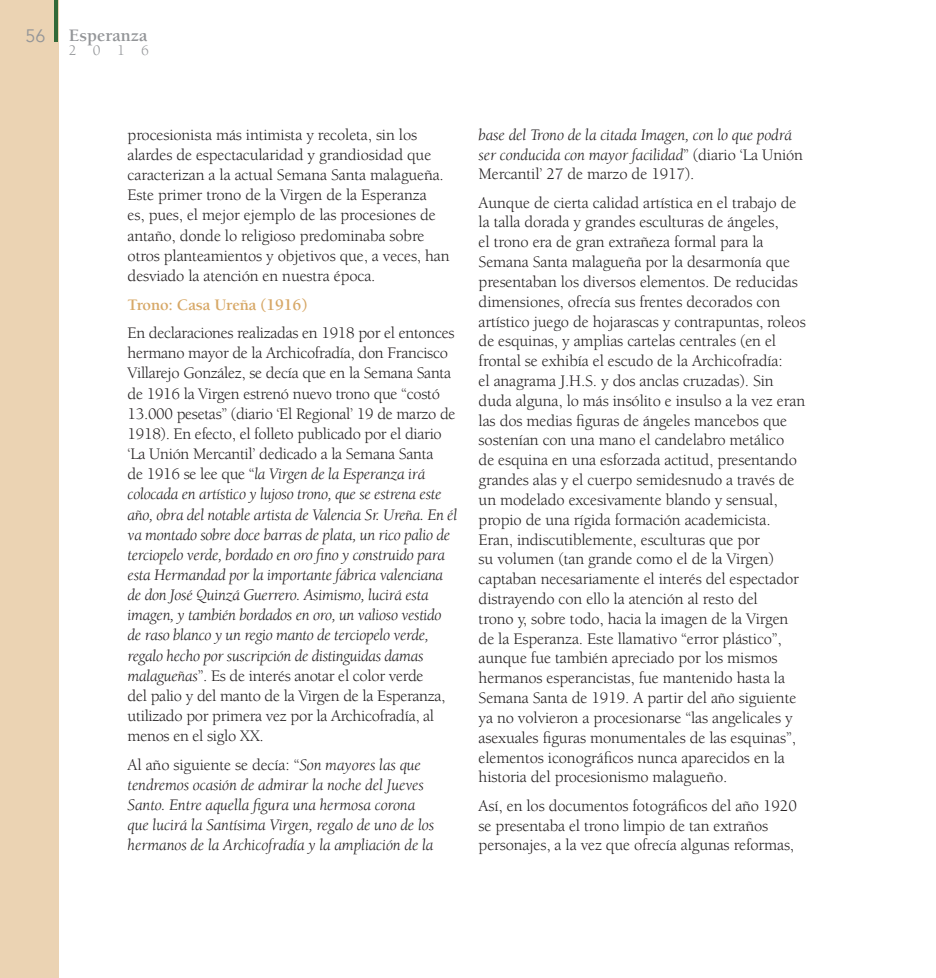
<style>
.page{position:relative;width:936px;height:978px;background:#fff}
.page>*{position:absolute;margin:0;border:0;box-sizing:border-box;transform-origin:0 0}
.t1{font:700 18px "Berkeley";color:#939598}
.t2{font:18px "Avenir";color:#939598}
.t3{font:16.5px/19.8px "Berkeley";letter-spacing:-.01em;color:#231f20}
.t4{font:italic 16.5px/20.1px "Berkeley";letter-spacing:-.01em;color:#231f20}
.t5{font:700 16.5px "Berkeley";letter-spacing:-.01em;color:#d7a867}
.t6{font:15px "Berkeley";color:#939598}
.s1{font-style:italic}
.s2{font-style:normal}
</style>
<div class="page">
<div style="left:0;top:0;width:58px;height:978px;background:#ebd3b3"></div>
<hr style="left:54px;top:0;width:4px;height:42px;background:#326939">
<p class="t2" style="left:26px;top:25px;width:22px">56</p>
<p class="t1" style="left:69px;top:26px;width:80px">Esperanza</p>
<p class="t6" style="left:69px;top:43px;width:81px">2016</p>
<p class="t3" style="left:128px;top:125px;width:323px">procesionista más intimista y recoleta, sin los alardes de espectacularidad y grandiosidad que caracterizan a la actual Semana Santa malagueña.<br>Este primer trono de la Virgen de la Esperanza<br>es, pues, el mejor ejemplo de las procesiones de antaño, donde lo religioso predominaba sobre otros planteamientos y objetivos que, a veces, han desviado la atención en nuestra época.</p>
<p class="t5" style="left:128px;top:296px;width:181px">Trono: Casa Ureña (1916)</p>
<p class="t3" style="left:128px;top:323px;width:331px">En declaraciones realizadas en 1918 por el entonces hermano mayor de la Archicofradía, don Francisco Villarejo González, se decía que en la Semana Santa de 1916 la Virgen estrenó nuevo trono que “costó 13.000 pesetas” (diario ‘El Regional’ 19 de marzo de 1918). En efecto, el folleto publicado por el diario ‘La Unión Mercantil’ dedicado a la Semana Santa<br>de 1916 se lee que “<span class="s1">la Virgen de la Esperanza irá colocada en artístico y lujoso trono, que se estrena este año, obra del notable artista de Valencia Sr. Ureña. En él va montado sobre doce barras de plata, un rico palio de terciopelo verde, bordado en oro fino y construido para esta Hermandad por la importante fábrica valenciana de don José Quinzá Guerrero. Asimismo, lucirá esta imagen, y también bordados en oro, un valioso vestido de raso blanco y un regio manto de terciopelo verde, regalo hecho por suscripción de distinguidas damas malagueñas</span>”. Es de interés anotar el color verde<br>del palio y del manto de la Virgen de la Esperanza, utilizado por primera vez por la Archicofradía, al menos en el siglo XX.</p>
<p class="t4" style="left:128px;top:755px;width:308px"><span class="s2">Al año siguiente se decía: “</span>Son mayores las que tendremos ocasión de admirar la noche del Jueves Santo. Entre aquella figura una hermosa corona que lucirá la Santísima Virgen, regalo de uno de los hermanos de la Archicofradía y la ampliación de la</p>
<p class="t4" style="left:478px;top:125px;width:326px">base del Trono de la citada Imagen, con lo que podrá ser conducida con mayor facilidad<span class="s2">” (diario ‘La Unión<br>Mercantil’ 27 de marzo de 1917).</span></p>
<p class="t3" style="left:478px;top:193px;width:328px">Aunque de cierta calidad artística en el trabajo de la talla dorada y grandes esculturas de ángeles,<br>el trono era de gran extrañeza formal para la Semana Santa malagueña por la desarmonía que presentaban los diversos elementos. De reducidas dimensiones, ofrecía sus frentes decorados con artístico juego de hojarascas y contrapuntas, roleos de esquinas, y amplias cartelas centrales (en el frontal se exhibía el escudo de la Archicofradía:<br>el anagrama J.H.S. y dos anclas cruzadas). Sin duda alguna, lo más insólito e insulso a la vez eran las dos medias figuras de ángeles mancebos que sostenían con una mano el candelabro metálico<br>de esquina en una esforzada actitud, presentando grandes alas y el cuerpo semidesnudo a través de un modelado excesivamente blando y sensual, propio de una rígida formación academicista.<br>Eran, indiscutiblemente, esculturas que por<br>su volumen (tan grande como el de la Virgen) captaban necesariamente el interés del espectador distrayendo con ello la atención al resto del<br>trono y, sobre todo, hacia la imagen de la Virgen de la Esperanza. Este llamativo “error plástico”, aunque fue también apreciado por los mismos hermanos esperancistas, fue mantenido hasta la Semana Santa de 1919. A partir del año siguiente ya no volvieron a procesionarse “las angelicales y asexuales figuras monumentales de las esquinas”, elementos iconográficos nunca aparecidos en la historia del procesionismo malagueño.</p>
<p class="t3" style="left:478px;top:796px;width:320px">Así, en los documentos fotográficos del año 1920 se presentaba el trono limpio de tan extraños personajes, a la vez que ofrecía algunas reformas,</p>
</div>
